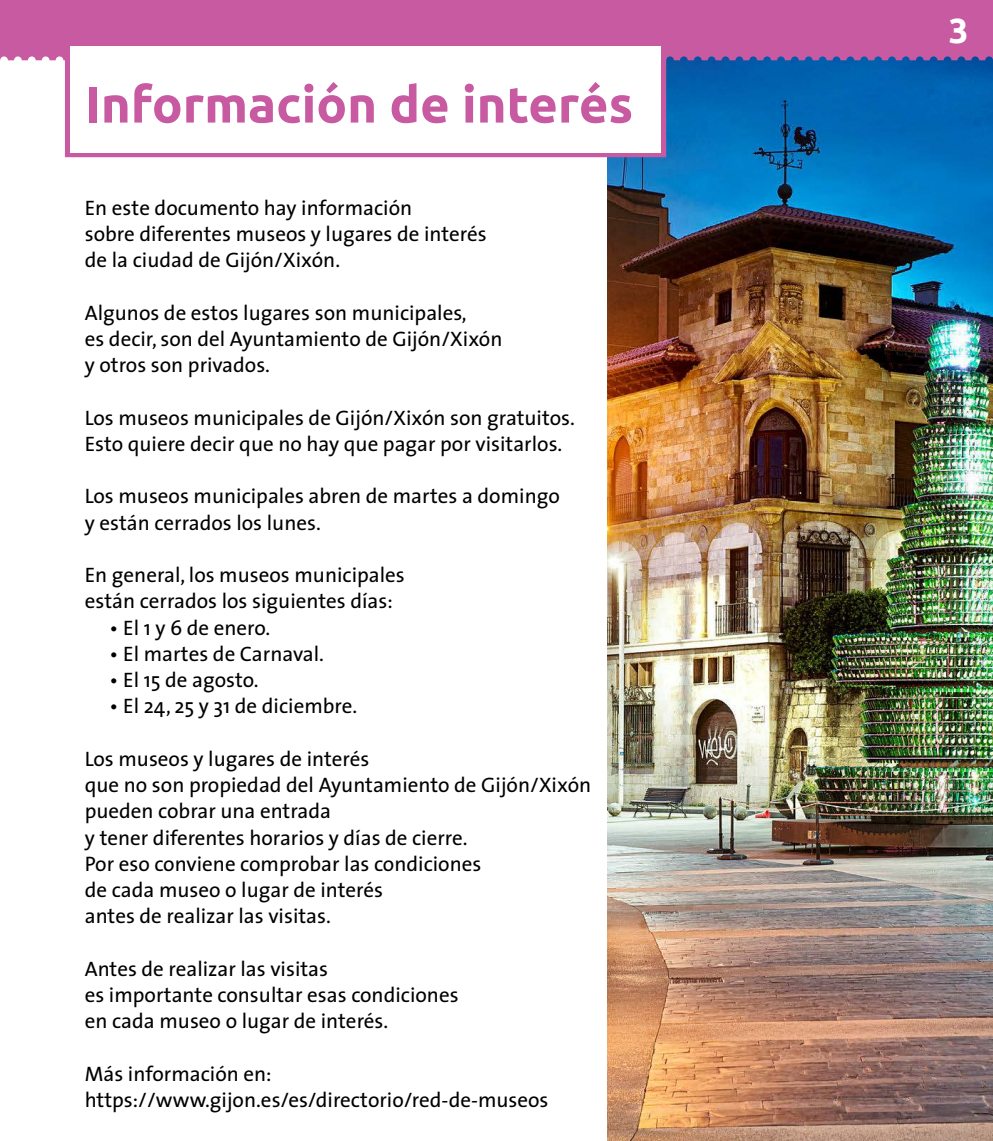
<style>
.page{position:relative;width:993px;height:1141px;background:#fff}
.page>*{position:absolute;margin:0;border:0;box-sizing:border-box;transform-origin:0 0}
.t1{font:700 50.75px "Ubuntu";color:#c85aa2}
.t2{font:700 35px "Ubuntu";color:#fff}
.t3{font:21px/26.2px "The Sans";color:#000}
</style>
<div class="page">
<img style="left:607px;top:60px;width:385px;height:1081px">
<div style="left:0;top:0;width:992px;height:60px;background:#c85aa2"></div>
<svg style="left:65px;top:42px;width:601px;height:115px;background:#cd6bab"></svg>
<div style="left:70px;top:47px;width:590px;height:106px;background:#fff"></div>
<h1 class="t1" style="left:85px;top:74px;width:549px">Información de interés</h1>
<p class="t3" style="left:85px;top:194px;width:403px">En este documento hay información<br>sobre diferentes museos y lugares de interés de la ciudad de Gijón/Xixón.</p>
<p class="t3" style="left:85px;top:299px;width:419px">Algunos de estos lugares son municipales,<br>es decir, son del Ayuntamiento de Gijón/Xixón y otros son privados.</p>
<p class="t3" style="left:85px;top:404px;width:491px">Los museos municipales de Gijón/Xixón son gratuitos.<br>Esto quiere decir que no hay que pagar por visitarlos.</p>
<p class="t3" style="left:85px;top:482px;width:476px">Los museos municipales abren de martes a domingo y están cerrados los lunes.</p>
<p class="t3" style="left:85px;top:561px;width:321px">En general, los museos municipales están cerrados los siguientes días:</p>
<p class="t3" style="left:109px;top:614px;width:162px">• El 1 y 6 de enero.</p>
<p class="t3" style="left:109px;top:640px;width:216px">• El martes de Carnaval.</p>
<p class="t3" style="left:109px;top:666px;width:151px">• El 15 de agosto.</p>
<p class="t3" style="left:109px;top:692px;width:249px">• El 24, 25 y 31 de diciembre.</p>
<p class="t3" style="left:85px;top:745px;width:508px">Los museos y lugares de interés<br>que no son propiedad del Ayuntamiento de Gijón/Xixón pueden cobrar una entrada<br>y tener diferentes horarios y días de cierre.<br>Por eso conviene comprobar las condiciones<br>de cada museo o lugar de interés<br>antes de realizar las visitas.</p>
<p class="t3" style="left:85px;top:955px;width:375px">Antes de realizar las visitas<br>es importante consultar esas condiciones en cada museo o lugar de interés.</p>
<p class="t3" style="left:85px;top:1060px;width:465px">Más información en: https://www.gijon.es/es/directorio/red-de-museos</p>
<h2 class="t2" style="left:948px;top:9px;width:21px">3</h2>
</div>
